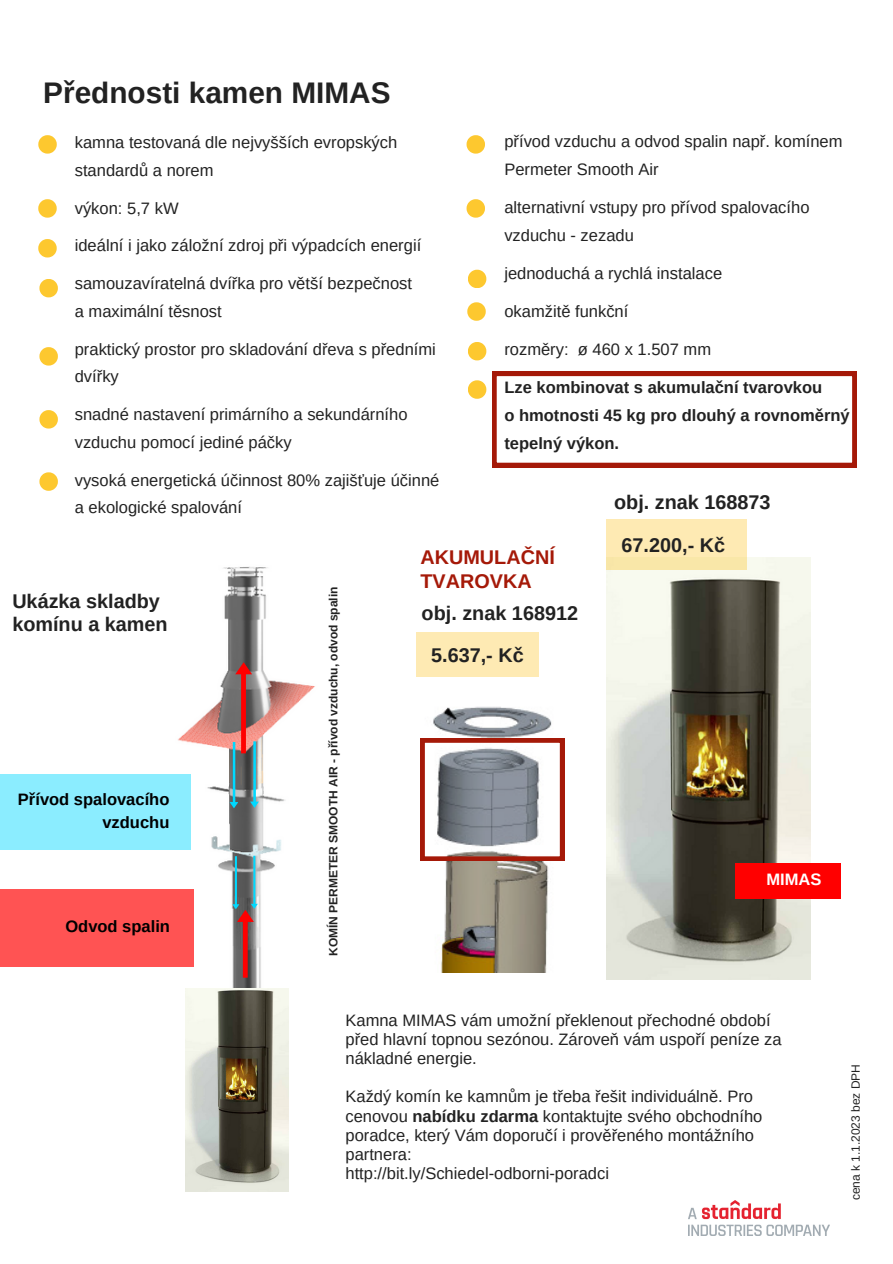
<style>
.page{position:relative;width:893px;height:1264px;background:#fff}
.page>*{position:absolute;margin:0;border:0;box-sizing:border-box;transform-origin:0 0}
.t1{font:700 29.7px "Arimo";color:#222}
.t2{font:700 19.8px/23.5px "Arimo";color:#222}
.t3{font:700 19.8px/23.5px "Arimo";color:#a51908}
.t4{font:16.5px/19px "Arimo";color:#222}
.t5{font:700 16.5px/28px "Arimo";color:#222}
.t6{font:700 16.5px/22.5px "Arimo";color:#000;text-align:right}
.t7{font:700 16.5px "Arimo";color:#fff}
.t8{font:700 12px "Arimo";color:#222}
.t9{font:12px "Arimo";color:#222}
.s1{font-weight:700}
</style>
<div class="page">
<img style="left:607px;top:557px;width:203px;height:422px">
<svg style="left:466px;top:135px;width:19px;height:19px"></svg>
<svg style="left:466px;top:199px;width:19px;height:19px"></svg>
<svg style="left:468px;top:270px;width:18px;height:18px"></svg>
<svg style="left:467px;top:302px;width:18px;height:19px"></svg>
<svg style="left:38px;top:239px;width:19px;height:18px"></svg>
<svg style="left:38px;top:135px;width:19px;height:19px"></svg>
<div style="left:834px;top:863px;width:7px;height:35px;background:#f00"></div>
<div style="left:742px;top:863px;width:92px;height:35px;background:#f00"></div>
<div style="left:735px;top:863px;width:7px;height:35px;background:#f00"></div>
<img style="left:688px;top:1200px;width:141px;height:35px">
<svg style="left:38px;top:199px;width:19px;height:19px"></svg>
<svg style="left:39px;top:279px;width:19px;height:18px"></svg>
<svg style="left:39px;top:347px;width:19px;height:18px"></svg>
<svg style="left:468px;top:380px;width:18px;height:19px"></svg>
<img style="left:420px;top:707px;width:140px;height:265px">
<svg style="left:39px;top:410px;width:19px;height:18px"></svg>
<svg style="left:39px;top:472px;width:19px;height:19px"></svg>
<svg style="left:468px;top:342px;width:18px;height:18px"></svg>
<div style="left:737px;top:519px;width:9px;height:50px;background:#feeab3"></div>
<div style="left:614px;top:519px;width:123px;height:50px;background:#feeab3"></div>
<div style="left:606px;top:519px;width:8px;height:50px;background:#feeab3"></div>
<div style="left:531px;top:632px;width:7px;height:44px;background:#feeab3"></div>
<div style="left:423px;top:632px;width:108px;height:44px;background:#feeab3"></div>
<div style="left:416px;top:632px;width:7px;height:44px;background:#feeab3"></div>
<svg style="left:420px;top:738px;width:144px;height:122px"></svg>
<svg style="left:492px;top:371px;width:364px;height:96px"></svg>
<img style="left:154px;top:566px;width:161px;height:446px">
<div style="left:176px;top:774px;width:14px;height:75px;background:#8bedff"></div>
<div style="left:0;top:774px;width:176px;height:75px;background:#8bedff"></div>
<div style="left:179px;top:889px;width:15px;height:77px;background:#ff5353"></div>
<div style="left:0;top:889px;width:179px;height:77px;background:#ff5353"></div>
<svg style="left:232px;top:855px;width:26px;height:122px;background:#807375"></svg>
<svg style="left:229px;top:662px;width:30px;height:146px;background:#857072"></svg>
<img style="left:186px;top:988px;width:102px;height:203px">
<h1 class="t1" style="left:43px;top:77px;width:349px">Přednosti kamen MIMAS</h1>
<p class="t4" style="left:504px;top:127px;width:340px;line-height:28px">přívod vzduchu a odvod spalin např. komínem<br>Permeter Smooth Air</p>
<p class="t4" style="left:504px;top:193px;width:306px;line-height:28px">alternativní vstupy pro přívod spalovacího vzduchu - zezadu</p>
<p class="t4" style="left:504px;top:264px;width:219px">jednoduchá a rychlá instalace</p>
<p class="t4" style="left:504px;top:302px;width:125px">okamžitě funkční</p>
<p class="t4" style="left:504px;top:340px;width:208px">rozměry: ø 460 x 1.507 mm</p>
<p class="t5" style="left:504px;top:373px;width:347px">Lze kombinovat s akumulační tvarovkou<br>o hmotnosti 45 kg pro dlouhý a rovnoměrný tepelný výkon.</p>
<p class="t4" style="left:75px;top:129px;width:324px;line-height:27.8px">kamna testovaná dle nejvyšších evropských standardů a norem</p>
<p class="t4" style="left:75px;top:198px;width:105px">výkon: 5,7 kW</p>
<p class="t4" style="left:75px;top:236px;width:348px">ideální i jako záložní zdroj při výpadcích energií</p>
<p class="t4" style="left:75px;top:269px;width:339px;line-height:27.8px">samouzavíratelná dvířka pro větší bezpečnost a maximální těsnost</p>
<p class="t4" style="left:75px;top:335px;width:362px;line-height:27.8px">praktický prostor pro skladování dřeva s předními dvířky</p>
<p class="t4" style="left:75px;top:400px;width:334px;line-height:27.8px">snadné nastavení primárního a sekundárního vzduchu pomocí jediné páčky</p>
<p class="t4" style="left:75px;top:466px;width:366px;line-height:27.8px">vysoká energetická účinnost 80% zajišťuje účinné a ekologické spalování</p>
<p class="t3" style="left:420px;top:546px;width:136px">AKUMULAČNÍ<br>TVAROVKA</p>
<p class="t2" style="left:12px;top:589px;width:157px">Ukázka skladby komínu a kamen</p>
<p class="t2" style="left:614px;top:490px;width:158px">obj. znak 168873</p>
<p class="t2" style="left:621px;top:533px;width:105px">67.200,- Kč</p>
<p class="t8" style="left:326px;top:956px;width:371px;rotate:-90deg">KOMÍN PERMETER SMOOTH AIR - přívod vzduchu, odvod spalin</p>
<p class="t2" style="left:421px;top:601px;width:158px">obj. znak 168912</p>
<p class="t2" style="left:431px;top:643px;width:94px">5.637,- Kč</p>
<p class="t6" style="left:18px;top:788px;width:153px">Přívod spalovacího vzduchu</p>
<p class="t7" style="left:766px;top:870px;width:57px">MIMAS</p>
<p class="t6" style="left:65px;top:915px;width:106px">Odvod spalin</p>
<p class="t4" style="left:345px;top:1010px;width:437px">Kamna MIMAS vám umožní překlenout přechodné období před hlavní topnou sezónou. Zároveň vám uspoří peníze za nákladné energie.</p>
<p class="t4" style="left:345px;top:1087px;width:418px">Každý komín ke kamnům je třeba řešit individuálně. Pro cenovou <span class="s1">nabídku zdarma</span> kontaktujte svého obchodního poradce, který Vám doporučí i prověřeného montážního partnera:<br>http://bit.ly/Schiedel-odborni-poradci</p>
<p class="t9" style="left:848px;top:1200px;width:138px;rotate:-90deg">cena k 1.1.2023 bez DPH</p>
</div>
